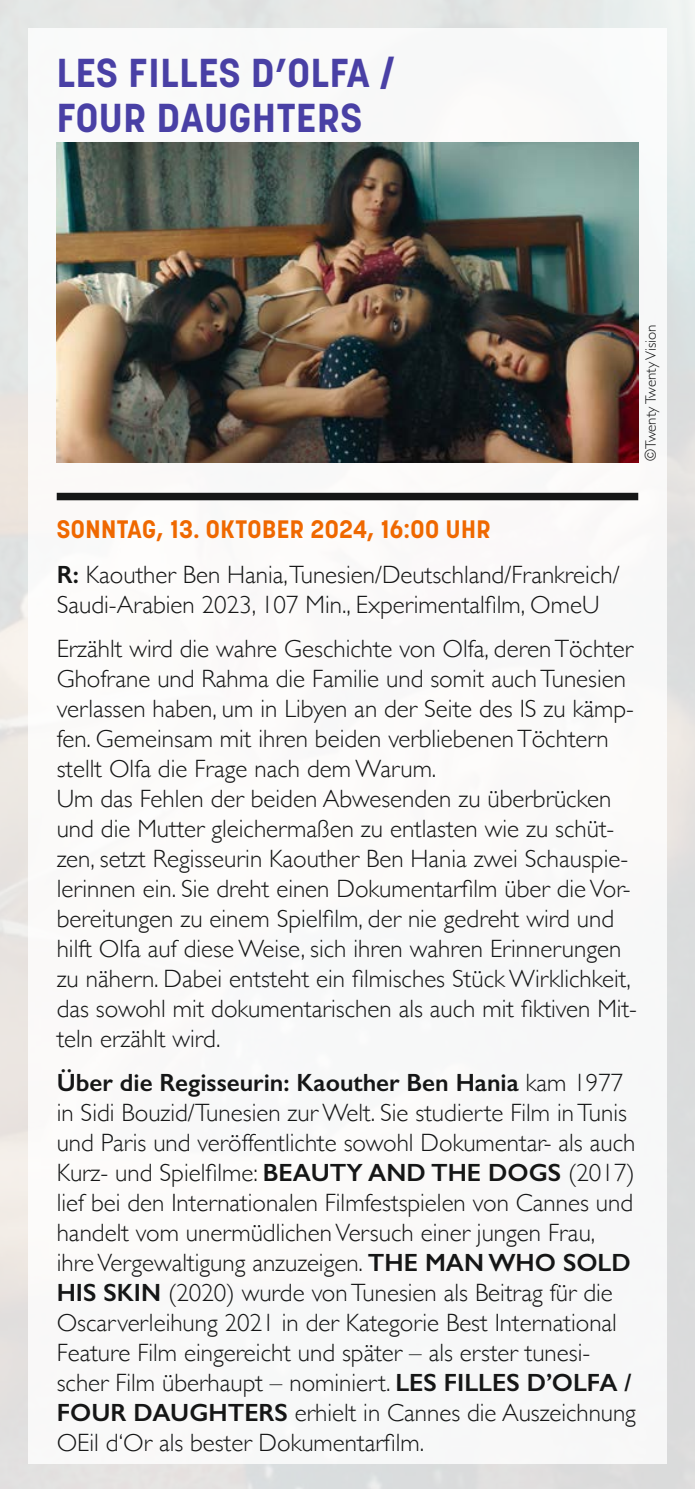
<style>
.page{position:relative;width:695px;height:1489px;background:#fff}
.page>*{position:absolute;margin:0;border:0;box-sizing:border-box;transform-origin:0 0}
.Filmtitel{font:700 40px/45px "Korolev";letter-spacing:.02em;color:#4940a5}
.Fließtext{font:300 25px/30px "Gill Sans";color:#151616}
.Datum_GBST_und_seminbold{font:700 25px "Korolev";letter-spacing:.02em;color:#ef6800}
.Marginalie{font:300 15px "Gill Sans";color:#151616}
.s1{font-weight:600}
</style>
<div class="page">
<img style="left:57px;top:143px;width:581px;height:319px">
<div style="left:57px;top:493px;width:581px;height:7px;background:#151616"></div>
<p class="Filmtitel" style="left:57px;top:50px;width:341px">LES FILLES D’OLFA /<br>FOUR DAUGHTERS</p>
<p class="Marginalie" style="left:639px;top:461px;width:138px;rotate:-90deg">©Twenty Twenty Vision</p>
<p class="Datum_GBST_und_seminbold" style="left:57px;top:513px;width:435px">SONNTAG, 13. OKTOBER 2024, 16:00 UHR</p>
<p class="Fließtext" style="left:57px;top:558px;width:564px"><span class="s1">R:</span> Kaouther Ben Hania,Tunesien/Deutschland/Frankreich/<br>Saudi-Arabien 2023, 107 Min., Experimentalfilm, OmeU</p>
<p class="Fließtext" style="left:57px;top:632px;width:578px">Erzählt wird die wahre Geschichte von Olfa, deren Töchter Ghofrane und Rahma die Familie und somit auch Tunesien verlassen haben, um in Libyen an der Seite des IS zu kämp&shy;fen. Gemeinsam mit ihren beiden verbliebenen Töchtern stellt Olfa die Frage nach dem Warum.</p>
<p class="Fließtext" style="left:57px;top:782px;width:581px">Um das Fehlen der beiden Abwesenden zu überbrücken und die Mutter gleichermaßen zu entlasten wie zu schüt&shy;zen, setzt Regisseurin Kaouther Ben Hania zwei Schauspie&shy;lerinnen ein. Sie dreht einen Dokumentarfilm über die Vor&shy;bereitungen zu einem Spielfilm, der nie gedreht wird und hilft Olfa auf diese Weise, sich ihren wahren Erinnerungen zu nähern. Dabei entsteht ein filmisches Stück Wirklichkeit, das sowohl mit dokumentarischen als auch mit fiktiven Mit&shy;teln erzählt wird.</p>
<p class="Fließtext" style="left:57px;top:1066px;width:580px"><span class="s1">Über die Regisseurin: Kaouther Ben Hania</span> kam 1977 in Sidi Bouzid/Tunesien zur Welt. Sie studierte Film in Tunis und Paris und veröffentlichte sowohl Dokumentar- als auch Kurz- und Spielfilme: <span class="s1">BEAUTY AND THE DOGS</span> (2017) lief bei den Internationalen Filmfestspielen von Cannes und handelt vom unermüdlichen Versuch einer jungen Frau, ihre Vergewaltigung anzuzeigen. <span class="s1">THE MAN WHO SOLD HIS SKIN</span> (2020) wurde von Tunesien als Beitrag für die Oscarverleihung 2021 in der Kategorie Best International Feature Film eingereicht und später – als erster tunesi&shy;scher Film überhaupt – nominiert. <span class="s1">LES FILLES D’OLFA / FOUR DAUGHTERS</span> erhielt in Cannes die Auszeichnung OEil d‘Or als bester Dokumentarfilm.</p>
</div>
